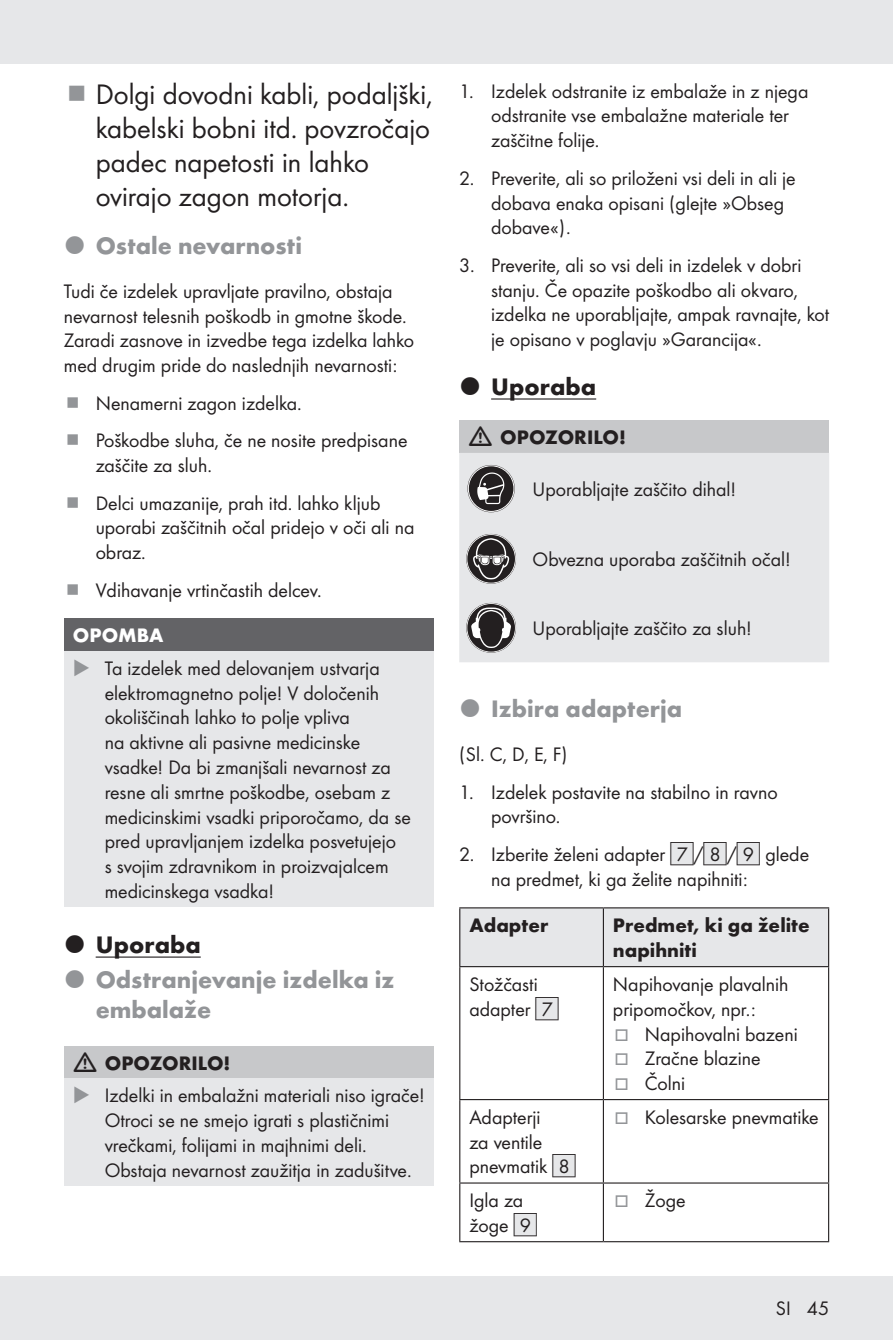
<style>
.page{position:relative;width:893px;height:1340px;background:#fff}
.page>*{position:absolute;margin:0;border:0;box-sizing:border-box;transform-origin:0 0}
.t1{font:29.25px/33.8px "Futura Boo";color:#231f20}
.t2{font:700 24.75px/29.2px "Futura";color:#939598}
.t3{font:700 24.75px "Futura";color:#231f20}
.Body_SB{font:20.25px/24.8px "Futura Boo";color:#231f20}
.Body{font:20.25px/24.8px "Futura Boo";color:#231f20}
.Headline__Table{font:700 20.25px/24.8px "Futura";color:#231f20}
.Body__Table{font:20.25px "Futura Boo";color:#231f20}
.Note_Heading{font:700 20.25px "Futura";color:#fff}
.s1{color:#939598}
.s2{font-family:"IMP Lidl Num Box";font-size:17.78px;color:#e6e7e9}
.s3{font-family:"IMP Lidl Num Box";font-size:17.78px}
</style>
<div class="page">
<div style="left:0;top:1276px;width:893px;height:63px;background:#e6e7e9"></div>
<div style="left:0;top:0;width:893px;height:64px;background:#e6e7e9"></div>
<hr style="left:96px;top:956px;width:105px;height:1px;background:#231f20">
<div style="left:64px;top:618px;width:370px;height:33px;background:#636366"></div>
<div style="left:64px;top:651px;width:370px;height:255px;background:#e6e7e9"></div>
<div style="left:64px;top:1045px;width:370px;height:33px;background:#c7c8ca"></div>
<div style="left:64px;top:1078px;width:370px;height:107px;background:#e6e7e9"></div>
<hr style="left:491px;top:398px;width:105px;height:1px;background:#231f20">
<div style="left:459px;top:420px;width:370px;height:33px;background:#c7c8ca"></div>
<div style="left:459px;top:453px;width:370px;height:209px;background:#e6e7e9"></div>
<svg style="left:467px;top:465px;width:48px;height:47px;background:#757273"></svg>
<svg style="left:466px;top:534px;width:50px;height:49px;background:#737172"></svg>
<svg style="left:466px;top:603px;width:50px;height:49px;background:#797778"></svg>
<div style="left:460px;top:908px;width:368px;height:58px;background:#e6e7e9"></div>
<hr style="left:603px;top:907px;width:226px;height:1px;background:#231f20">
<hr style="left:828px;top:908px;width:1px;height:58px;background:#231f20">
<hr style="left:459px;top:966px;width:144px;height:1px;background:#231f20">
<hr style="left:603px;top:966px;width:226px;height:1px;background:#231f20">
<hr style="left:828px;top:967px;width:1px;height:132px;background:#231f20">
<hr style="left:459px;top:1099px;width:144px;height:1px;background:#231f20">
<hr style="left:603px;top:1099px;width:226px;height:1px;background:#231f20">
<hr style="left:828px;top:1100px;width:1px;height:82px;background:#231f20">
<hr style="left:603px;top:1182px;width:226px;height:1px;background:#231f20">
<hr style="left:828px;top:1183px;width:1px;height:58px;background:#231f20">
<hr style="left:603px;top:1241px;width:226px;height:1px;background:#231f20">
<hr style="left:459px;top:1182px;width:144px;height:1px;background:#231f20">
<hr style="left:459px;top:907px;width:144px;height:1px;background:#231f20">
<hr style="left:459px;top:908px;width:1px;height:58px;background:#231f20">
<hr style="left:603px;top:908px;width:1px;height:58px;background:#231f20">
<hr style="left:459px;top:967px;width:1px;height:132px;background:#231f20">
<hr style="left:603px;top:967px;width:1px;height:132px;background:#231f20">
<hr style="left:459px;top:1100px;width:1px;height:82px;background:#231f20">
<hr style="left:603px;top:1100px;width:1px;height:82px;background:#231f20">
<hr style="left:459px;top:1183px;width:1px;height:58px;background:#231f20">
<hr style="left:603px;top:1183px;width:1px;height:58px;background:#231f20">
<hr style="left:459px;top:1241px;width:144px;height:1px;background:#231f20">
<p class="t1" style="left:96px;top:76px;width:339px">Dolgi dovodni kabli, podaljški, kabelski bobni itd. povzročajo padec napetosti in lahko ovirajo zagon motorja.</p>
<p class="t2" style="left:96px;top:229px;width:208px">Ostale nevarnosti</p>
<p class="Body_SB" style="left:64px;top:278px;width:352px">Tudi če izdelek upravljate pravilno, obstaja nevarnost telesnih poškodb in gmotne škode.<br>Zaradi zasnove in izvedbe tega izdelka lahko med drugim pride do naslednjih nevarnosti:</p>
<p class="Body_SB" style="left:96px;top:389px;width:205px">Nenamerni zagon izdelka.</p>
<p class="Body_SB" style="left:96px;top:427px;width:313px">Poškodbe sluha, če ne nosite predpisane zaščite za sluh.</p>
<p class="Body_SB" style="left:96px;top:489px;width:320px">Delci umazanije, prah itd. lahko kljub uporabi zaščitnih očal pridejo v oči ali na obraz.</p>
<p class="Body_SB" style="left:96px;top:576px;width:225px">Vdihavanje vrtinčastih delcev.</p>
<p class="Note_Heading" style="left:73px;top:620px;width:92px">OPOMBA</p>
<p class="Body_SB" style="left:105px;top:654px;width:308px;text-indent:-32px"><span class="s1">◆</span> Ta izdelek med delovanjem ustvarja elektromagnetno polje! V določenih okoliščinah lahko to polje vpliva<br>na aktivne ali pasivne medicinske vsadke! Da bi zmanjšali nevarnost za resne ali smrtne poškodbe, osebam z medicinskimi vsadki priporočamo, da se pred upravljanjem izdelka posvetujejo<br>s svojim zdravnikom in proizvajalcem medicinskega vsadka!</p>
<p class="t3" style="left:96px;top:926px;width:107px">Uporaba</p>
<p class="t2" style="left:96px;top:963px;width:300px">Odstranjevanje izdelka iz embalaže</p>
<p class="Headline__Table" style="left:105px;top:1048px;width:127px">OPOZORILO!</p>
<p class="Body_SB" style="left:105px;top:1082px;width:322px;text-indent:-32px"><span class="s1">◆</span> Izdelki in embalažni materiali niso igrače!<br>Otroci se ne smejo igrati s plastičnimi vrečkami, folijami in majhnimi deli.<br>Obstaja nevarnost zaužitja in zadušitve.</p>
<p class="Body_SB" style="left:491px;top:77px;width:319px;text-indent:-32px">1. Izdelek odstranite iz embalaže in z njega odstranite vse embalažne materiale ter zaščitne folije.</p>
<p class="Body_SB" style="left:491px;top:165px;width:306px;text-indent:-32px">2. Preverite, ali so priloženi vsi deli in ali je dobava enaka opisani (glejte »Obseg dobave«).</p>
<p class="Body_SB" style="left:491px;top:252px;width:340px;text-indent:-32px">3. Preverite, ali so vsi deli in izdelek v dobri stanju. Če opazite poškodbo ali okvaro, izdelka ne uporabljajte, ampak ravnajte, kot je opisano v poglavju »Garancija«.</p>
<p class="t3" style="left:491px;top:368px;width:107px">Uporaba</p>
<p class="Headline__Table" style="left:500px;top:423px;width:127px">OPOZORILO!</p>
<p class="Body__Table" style="left:533px;top:475px;width:205px">Uporabljajte zaščito dihal!</p>
<p class="Body__Table" style="left:533px;top:545px;width:260px">Obvezna uporaba zaščitnih očal!</p>
<p class="Body" style="left:533px;top:615px;width:221px">Uporabljajte zaščito za sluh!</p>
<p class="t2" style="left:491px;top:692px;width:192px">Izbira adapterja</p>
<p class="Body_SB" style="left:459px;top:740px;width:110px">(Sl. C, D, E, F)</p>
<p class="Body_SB" style="left:491px;top:778px;width:288px;text-indent:-32px">1. Izdelek postavite na stabilno in ravno površino.</p>
<p class="Body_SB" style="left:491px;top:840px;width:320px;text-indent:-32px">2. Izberite želeni adapter <span class="s2">[</span><span class="s3">7]</span>/<span class="s2">[</span><span class="s3">8]</span>/<span class="s2">[</span><span class="s3">9]</span> glede na predmet, ki ga želite napihniti:</p>
<p class="Headline__Table" style="left:469px;top:911px;width:80px">Adapter</p>
<p class="Headline__Table" style="left:613px;top:911px;width:198px">Predmet, ki ga želite napihniti</p>
<p class="Body" style="left:469px;top:970px;width:91px">Stožčasti adapter <span class="s2">[</span><span class="s3">7]</span></p>
<p class="Body" style="left:613px;top:970px;width:177px">Napihovanje plavalnih pripomočkov, npr. :</p>
<p class="Body_SB" style="left:615px;top:1020px;width:185px"><span class="s1">□</span> Napihovalni bazeni</p>
<p class="Body_SB" style="left:615px;top:1045px;width:147px"><span class="s1">□</span> Zračne blazine</p>
<p class="Body_SB" style="left:615px;top:1069px;width:72px"><span class="s1">□</span> Čolni</p>
<p class="Body" style="left:469px;top:1103px;width:108px">Adapterji<br>za ventile pnevmatik <span class="s2">[</span><span class="s3">8]</span></p>
<p class="Body_SB" style="left:615px;top:1103px;width:206px"><span class="s1">□</span> Kolesarske pnevmatike</p>
<p class="Body" style="left:469px;top:1187px;width:69px">Igla za žoge <span class="s2">[</span><span class="s3">9]</span></p>
<p class="Body_SB" style="left:615px;top:1187px;width:73px"><span class="s1">□</span> Žoge</p>
<p class="Body_SB" style="left:776px;top:1295px;width:55px">SI 45</p>
</div>
